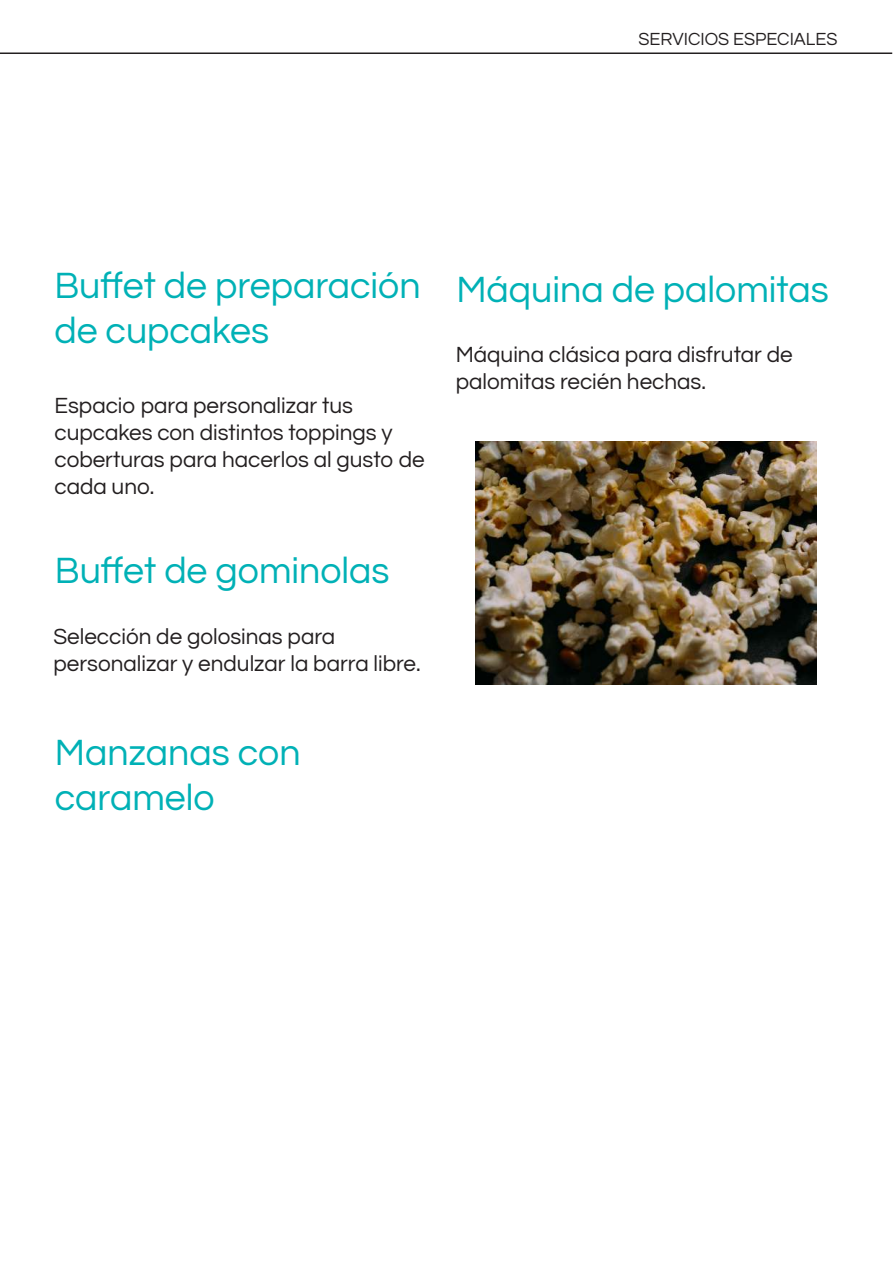
<style>
.page{position:relative;width:893px;height:1263px;background:#fff}
.page>*{position:absolute;margin:0;border:0;box-sizing:border-box;transform-origin:0 0}
.t1{font:37.5px/45px "Questrial";color:#00b1b6}
.t2{font:22.5px/27px "Questrial";color:#231f20}
.t3{font:18px "Questrial";color:#231f20}
</style>
<div class="page">
<hr style="left:0;top:52px;width:892px;height:2px;background:#231f20">
<img style="left:476px;top:441px;width:341px;height:243px">
<p class="t3" style="left:638px;top:27px;width:200px">SERVICIOS ESPECIALES</p>
<h1 class="t1" style="left:54px;top:265px;width:368px">Buffet de preparación de cupcakes</h1>
<p class="t2" style="left:54px;top:393px;width:372px">Espacio para personalizar tus cupcakes con distintos toppings y coberturas para hacerlos al gusto de cada uno.</p>
<h1 class="t1" style="left:55px;top:549px;width:336px">Buffet de gominolas</h1>
<p class="t2" style="left:53px;top:624px;width:369px">Selección de golosinas para personalizar y endulzar la barra libre.</p>
<h1 class="t1" style="left:55px;top:731px;width:247px">Manzanas con caramelo</h1>
<h1 class="t1" style="left:456px;top:268px;width:374px">Máquina de palomitas</h1>
<p class="t2" style="left:456px;top:342px;width:338px">Máquina clásica para disfrutar de palomitas recién hechas.</p>
</div>
